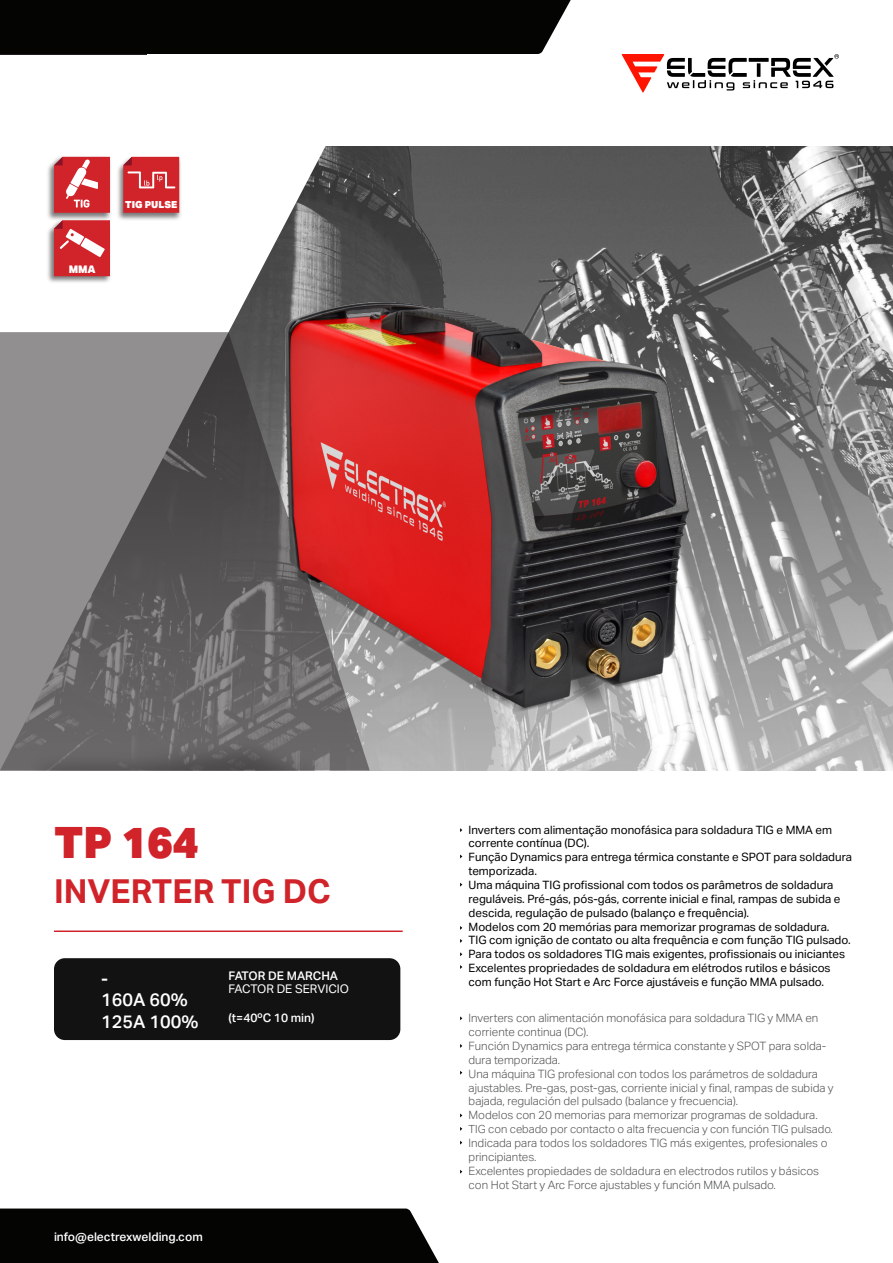
<style>
.page{position:relative;width:893px;height:1263px;background:#fff}
.page>*{position:absolute;margin:0;border:0;box-sizing:border-box;transform-origin:0 0}
.t1{font:900 43.5px "Aktiv Grotesk";color:#d0232a}
.t2{font:700 33px "Aktiv Grotesk";color:#d0232a}
.t3{font:500 18px "Aktiv Grotesk";color:#fff}
.t4{font:500 12px "Aktiv Grotesk";color:#fff}
.t5{font:12px "Aktiv Grotesk";color:#fff}
.t6{font:11.55px/13.8px "Aktiv Grotesk";color:#000001}
.t7{font:300 11.55px/13.8px "Aktiv Grotesk";color:#4f5252}
.t8{font:300 11.25px "Aktiv Grotesk";color:#4f5252}
.Paragraph_Style_4{font:900 10.5px "Aktiv Grotesk";color:#fff}
.Paragraph_Style_4-2{font:900 9.75px "Aktiv Grotesk";color:#fff}
</style>
<div class="page">
<div style="left:0;top:1208px;width:439px;height:55px;background:#040503"></div>
<img style="left:326px;top:147px;width:567px;height:623px">
<svg style="left:622px;top:54px;width:217px;height:39px"></svg>
<hr style="left:54px;top:930px;width:349px;height:2px;background:#d1232a">
<div style="left:0;top:0;width:571px;height:54px;background:#040503"></div>
<svg style="left:228px;top:146px;width:98px;height:186px"></svg>
<svg style="left:0;top:332px;width:370px;height:438px;background:#747272"></svg>
<div style="left:117px;top:156px;width:65px;height:65px;background:#231f20;opacity:.6"></div>
<svg style="left:123px;top:157px;width:56px;height:56px;background:#d2343a"></svg>
<div style="left:47px;top:155px;width:65px;height:66px;background:#231f20;opacity:.6"></div>
<svg style="left:54px;top:157px;width:56px;height:56px;background:#d6464c"></svg>
<img style="left:279px;top:299px;width:421px;height:418px">
<div style="left:47px;top:219px;width:65px;height:65px;background:#231f20;opacity:.6"></div>
<svg style="left:54px;top:220px;width:56px;height:56px;background:#d64147"></svg>
<div style="left:54px;top:958px;width:346px;height:82px;background:#121212;border-radius:11px"></div>
<p class="Paragraph_Style_4" style="left:69px;top:263px;width:29px">MMA</p>
<p class="Paragraph_Style_4-2" style="left:125px;top:198px;width:53px">TIG PULSE</p>
<p class="t1" style="left:54px;top:814px;width:146px">TP 164</p>
<p class="t2" style="left:54px;top:871px;width:278px">INVERTER TIG DC</p>
<p class="t3" style="left:101px;top:967px;width:9px">-</p>
<p class="t3" style="left:101px;top:989px;width:88px">160A 60%</p>
<p class="t3" style="left:101px;top:1010px;width:99px">125A 100%</p>
<p class="t4" style="left:229px;top:968px;width:111px">FATOR DE MARCHA</p>
<p class="t5" style="left:229px;top:982px;width:122px">FACTOR DE SERVICIO</p>
<p class="t4" style="left:229px;top:1011px;width:87px">(t=40ºC 10 min)</p>
<p class="t4" style="left:54px;top:1229px;width:150px">info@electrexwelding.com</p>
<p class="t6" style="left:469px;top:822px;width:365px">Inverters com alimentação monofásica para soldadura TIG e MMA em corrente contínua (DC).</p>
<p class="t6" style="left:469px;top:850px;width:385px">Função Dynamics para entrega térmica constante e SPOT para soldadura</p>
<p class="t6" style="left:469px;top:864px;width:70px">temporizada.</p>
<p class="t6" style="left:469px;top:878px;width:366px">Uma máquina TIG profissional com todos os parâmetros de soldadura</p>
<p class="t6" style="left:469px;top:892px;width:373px">reguláveis. Pré-gás, pós-gás, corrente inicial e final, rampas de subida e</p>
<p class="t6" style="left:469px;top:906px;width:282px">descida, regulação de pulsado (balanço e frequência).</p>
<p class="t6" style="left:469px;top:919px;width:362px">Modelos com 20 memórias para memorizar programas de soldadura.</p>
<p class="t6" style="left:469px;top:933px;width:383px">TIG com ignição de contato ou alta frequência e com função TIG pulsado.</p>
<p class="t6" style="left:469px;top:947px;width:378px">Para todos os soldadores TIG mais exigentes, profissionais ou iniciantes</p>
<p class="t6" style="left:469px;top:961px;width:364px">Excelentes propriedades de soldadura em elétrodos rutilos e básicos com função Hot Start e Arc Force ajustáveis e função MMA pulsado.</p>
<p class="t7" style="left:469px;top:1011px;width:351px">Inverters con alimentación monofásica para soldadura TIG y MMA en corriente continua (DC).</p>
<p class="t7" style="left:469px;top:1039px;width:359px">Función Dynamics para entrega térmica constante y SPOT para solda&shy;dura temporizada.</p>
<p class="t7" style="left:469px;top:1067px;width:351px">Una máquina TIG profesional con todos los parámetros de soldadura</p>
<p class="t7" style="left:469px;top:1080px;width:367px">ajustables. Pre-gas, post-gas, corriente inicial y final, rampas de subida y</p>
<p class="t7" style="left:469px;top:1094px;width:271px">bajada, regulación del pulsado (balance y frecuencia).</p>
<p class="t7" style="left:469px;top:1108px;width:351px">Modelos con 20 memorias para memorizar programas de soldadura.</p>
<p class="t8" style="left:469px;top:1123px;width:366px">TIG con cebado por contacto o alta frecuencia y con función TIG pulsado.</p>
<p class="t7" style="left:469px;top:1136px;width:360px">Indicada para todos los soldadores TIG más exigentes, profesionales o</p>
<p class="t7" style="left:469px;top:1150px;width:69px">principiantes.</p>
<p class="t7" style="left:469px;top:1164px;width:352px">Excelentes propiedades de soldadura en electrodos rutilos y básicos con Hot Start y Arc Force ajustables y función MMA pulsado.</p>
</div>
